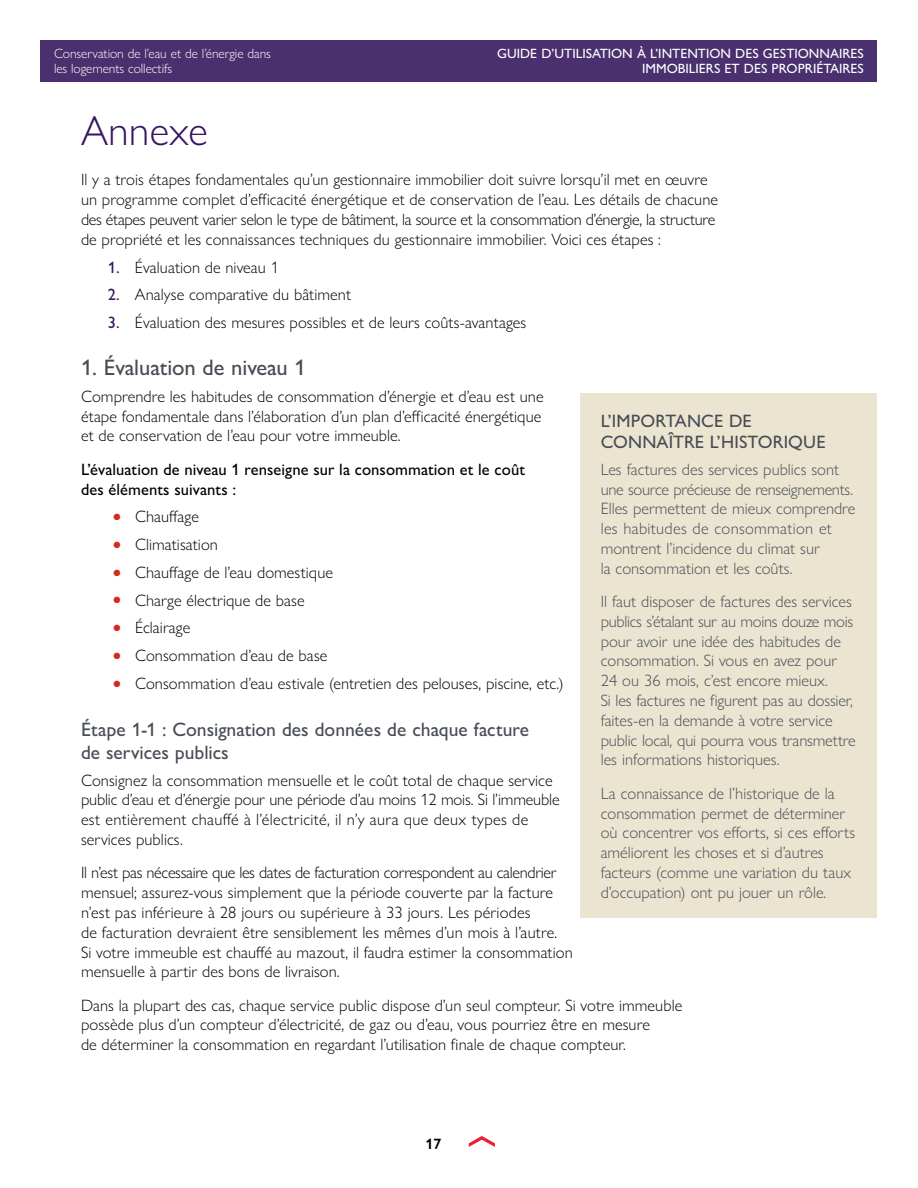
<style>
.page{position:relative;width:918px;height:1188px;background:#fff}
.page>*{position:absolute;margin:0;border:0;box-sizing:border-box;transform-origin:0 0}
.MURB_H2_Chapter_Titl{font:300 42px "Gill Sans Nova";letter-spacing:.005em;color:#381460}
.MURB_H3_SectionTitle{font:500 22.5px "Gill Sans Nova";letter-spacing:-.005em;color:#474c55}
.MURB_H4_SubSection_T{font:500 19.5px/23.4px "Gill Sans Nova";color:#474c55}
.MURB_H3_SO_BoxTitle{font:500 18px/21.6px "Gill Sans Nova";letter-spacing:.005em;color:#474c55}
.MURB_P_Body{font:300 16.5px/19.8px "Gill Sans Nova";letter-spacing:.005em;color:#000}
.MURB_P_SO_BoxText_li{font:300 16.5px/19.8px "Gill Sans Nova";color:#474c55}
.MURB_P_Body-2{font:500 16.5px/19.8px "Gill Sans Nova";letter-spacing:.005em;color:#000}
.t1{font:600 15px "Gill Sans Nova";color:#000}
.t2{font:500 13.5px/15px "Gill Sans Nova";color:#fff;text-align:right}
.t3{font:300 13.5px/15px "Gill Sans Nova";letter-spacing:-.005em;color:#fff}
.s1{font-weight:500;color:#381460}
.s2{color:#d52b1e}
</style>
<div class="page">
<div style="left:580px;top:393px;width:298px;height:525px;background:#ebe4d1"></div>
<svg style="left:469px;top:1136px;width:26px;height:11px"></svg>
<div style="left:40px;top:40px;width:838px;height:42px;background:#4b306f"></div>
<p class="t3" style="left:54px;top:46px;width:219px">Conservation de l’eau et de l’énergie dans les logements collectifs</p>
<p class="t2" style="left:497px;top:46px;width:368px">GUIDE D’UTILISATION À L’INTENTION DES GESTIONNAIRES<br>IMMOBILIERS ET DES PROPRIÉTAIRES</p>
<h2 class="MURB_H2_Chapter_Titl" style="left:81px;top:105px;width:128px">Annexe</h2>
<p class="MURB_P_Body" style="left:81px;top:170px;width:639px">Il y a trois étapes fondamentales qu’un gestionnaire immobilier doit suivre lorsqu’il met en œuvre un programme complet d’efficacité énergétique et de conservation de l’eau. Les détails de chacune des étapes peuvent varier selon le type de bâtiment, la source et la consommation d’énergie, la structure de propriété et les connaissances techniques du gestionnaire immobilier. Voici ces étapes :</p>
<p class="MURB_P_Body" style="left:108px;top:257px;width:172px"><span class="s1">1.</span> Évaluation de niveau 1</p>
<p class="MURB_P_Body" style="left:108px;top:285px;width:245px"><span class="s1">2.</span> Analyse comparative du bâtiment</p>
<p class="MURB_P_Body" style="left:108px;top:312px;width:420px"><span class="s1">3.</span> Évaluation des mesures possibles et de leurs coûts-avantages</p>
<h3 class="MURB_H3_SectionTitle" style="left:81px;top:354px;width:226px">1. Évaluation de niveau 1</h3>
<p class="MURB_P_Body" style="left:81px;top:386px;width:464px">Comprendre les habitudes de consommation d’énergie et d’eau est une étape fondamentale dans l’élaboration d’un plan d’efficacité énergétique et de conservation de l’eau pour votre immeuble.</p>
<p class="MURB_P_Body-2" style="left:81px;top:459px;width:446px">L’évaluation de niveau 1 renseigne sur la consommation et le coût des éléments suivants :</p>
<p class="MURB_P_Body" style="left:113px;top:507px;width:87px"><span class="s2">●</span> Chauffage</p>
<p class="MURB_P_Body" style="left:113px;top:534px;width:106px"><span class="s2">●</span> Climatisation</p>
<p class="MURB_P_Body" style="left:113px;top:562px;width:221px"><span class="s2">●</span> Chauffage de l’eau domestique</p>
<p class="MURB_P_Body" style="left:113px;top:590px;width:193px"><span class="s2">●</span> Charge électrique de base</p>
<p class="MURB_P_Body" style="left:113px;top:618px;width:79px"><span class="s2">●</span> Éclairage</p>
<p class="MURB_P_Body" style="left:113px;top:645px;width:216px"><span class="s2">●</span> Consommation d’eau de base</p>
<p class="MURB_P_Body" style="left:113px;top:673px;width:452px"><span class="s2">●</span> Consommation d’eau estivale (entretien des pelouses, piscine, etc.)</p>
<h4 class="MURB_H4_SubSection_T" style="left:81px;top:717px;width:450px">Étape 1-1 : Consignation des données de chaque facture de services publics</h4>
<p class="MURB_P_Body" style="left:81px;top:770px;width:480px">Consignez la consommation mensuelle et le coût total de chaque service public d’eau et d’énergie pour une période d’au moins 12 mois. Si l’immeuble est entièrement chauffé à l’électricité, il n’y aura que deux types de services publics.</p>
<p class="MURB_P_Body" style="left:81px;top:863px;width:493px">Il n’est pas nécessaire que les dates de facturation correspondent au calendrier mensuel; assurez-vous simplement que la période couverte par la facture n’est pas inférieure à 28 jours ou supérieure à 33 jours. Les périodes<br>de facturation devraient être sensiblement les mêmes d’un mois à l’autre.<br>Si votre immeuble est chauffé au mazout, il faudra estimer la consommation mensuelle à partir des bons de livraison.</p>
<p class="MURB_P_Body" style="left:81px;top:995px;width:603px">Dans la plupart des cas, chaque service public dispose d’un seul compteur. Si votre immeuble possède plus d’un compteur d’électricité, de gaz ou d’eau, vous pourriez être en mesure<br>de déterminer la consommation en regardant l’utilisation finale de chaque compteur.</p>
<h3 class="MURB_H3_SO_BoxTitle" style="left:601px;top:409px;width:227px">L’IMPORTANCE DE<br>CONNAÎTRE L’HISTORIQUE</h3>
<p class="MURB_P_SO_BoxText_li" style="left:601px;top:459px;width:256px">Les factures des services publics sont une source précieuse de renseignements.<br>Elles permettent de mieux comprendre les habitudes de consommation et montrent l’incidence du climat sur<br>la consommation et les coûts.</p>
<p class="MURB_P_SO_BoxText_li" style="left:601px;top:591px;width:257px">Il faut disposer de factures des services publics s’étalant sur au moins douze mois pour avoir une idée des habitudes de consommation. Si vous en avez pour 24 ou 36 mois, c’est encore mieux.<br>Si les factures ne figurent pas au dossier, faites-en la demande à votre service public local, qui pourra vous transmettre les informations historiques.</p>
<p class="MURB_P_SO_BoxText_li" style="left:601px;top:783px;width:256px">La connaissance de l’historique de la consommation permet de déterminer où concentrer vos efforts, si ces efforts améliorent les choses et si d’autres facteurs (comme une variation du taux d’occupation) ont pu jouer un rôle.</p>
<p class="t1" style="left:425px;top:1134px;width:17px">17</p>
</div>
